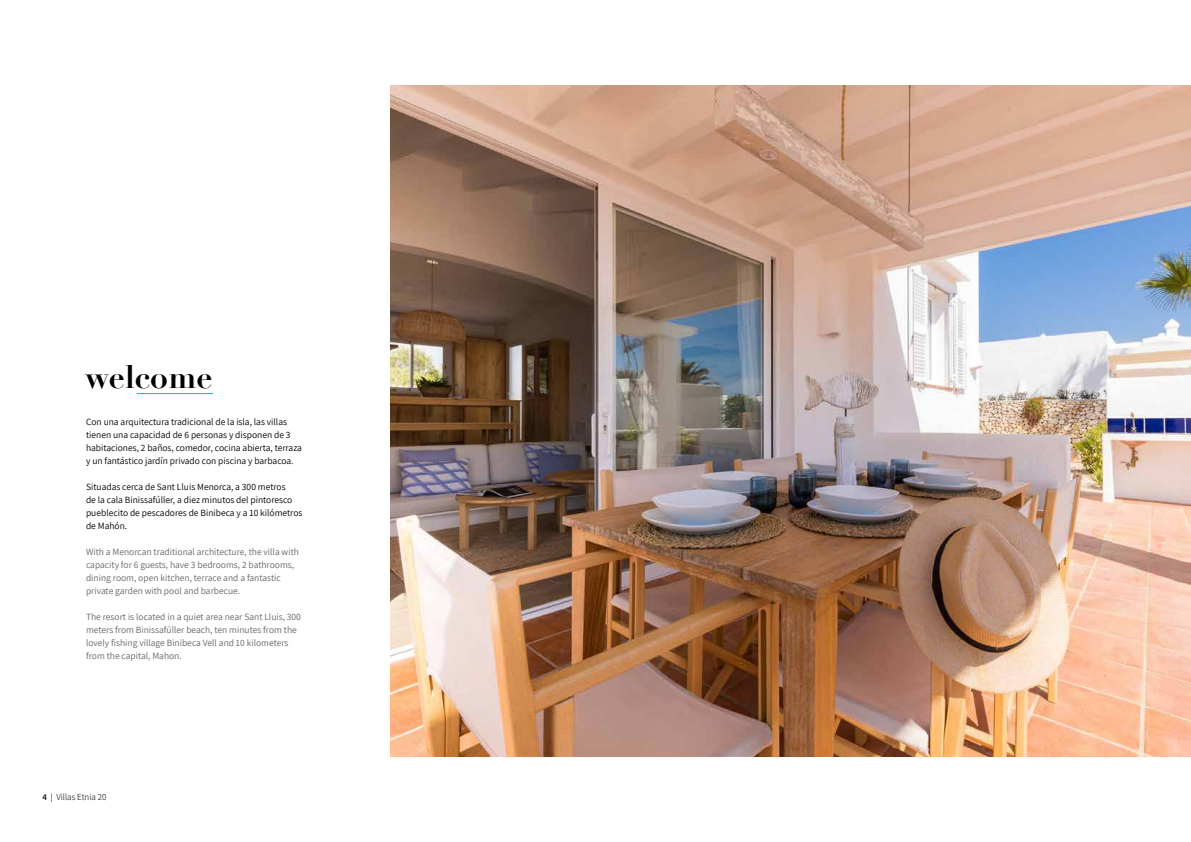
<style>
.page{position:relative;width:1191px;height:842px;background:#fff}
.page>*{position:absolute;margin:0;border:0;box-sizing:border-box;transform-origin:0 0}
.t1{font:700 32px "Didot";color:#000}
.t2{font:9.5px/13px "Assistant";color:#636566}
.t3{font:9.5px/13px "Assistant";color:#000}
.t4{font:300 9px "Assistant";color:#000}
.s1{font-weight:600}
.s2{font-weight:400}
</style>
<div class="page">
<img style="left:390px;top:85px;width:801px;height:672px">
<hr style="left:137px;top:393px;width:76px;height:1px;background:#00aeef">
<h1 class="t1" style="left:85px;top:357px;width:129px">welcome</h1>
<p class="t3" style="left:86px;top:415px;width:217px">Con una arquitectura tradicional de la isla, las villas tienen una capacidad de 6 personas y disponen de 3 habitaciones, 2 baños, comedor, cocina abierta, terraza y un fantástico jardín privado con piscina y barbacoa.</p>
<p class="t3" style="left:86px;top:480px;width:218px">Situadas cerca de Sant Lluis Menorca, a 300 metros<br>de la cala Binissafúller, a diez minutos del pintoresco pueblecito de pescadores de Binibeca y a 10 kilómetros de Mahón.</p>
<p class="t2" style="left:86px;top:545px;width:214px">With a Menorcan traditional architecture, the villa with capacity for 6 guests, have 3 bedrooms, 2 bathrooms, dining room, open kitchen, terrace and a fantastic private garden with pool and barbecue.</p>
<p class="t2" style="left:86px;top:610px;width:216px">The resort is located in a quiet area near Sant Lluis, 300 meters from Binissafúller beach, ten minutes from the lovely fishing village Binibeca Vell and 10 kilometers from the capital, Mahon.</p>
<p class="t4" style="left:43px;top:791px;width:65px"><span class="s1">4</span> <span class="s2">|</span> Villas Etnia 20</p>
</div>
